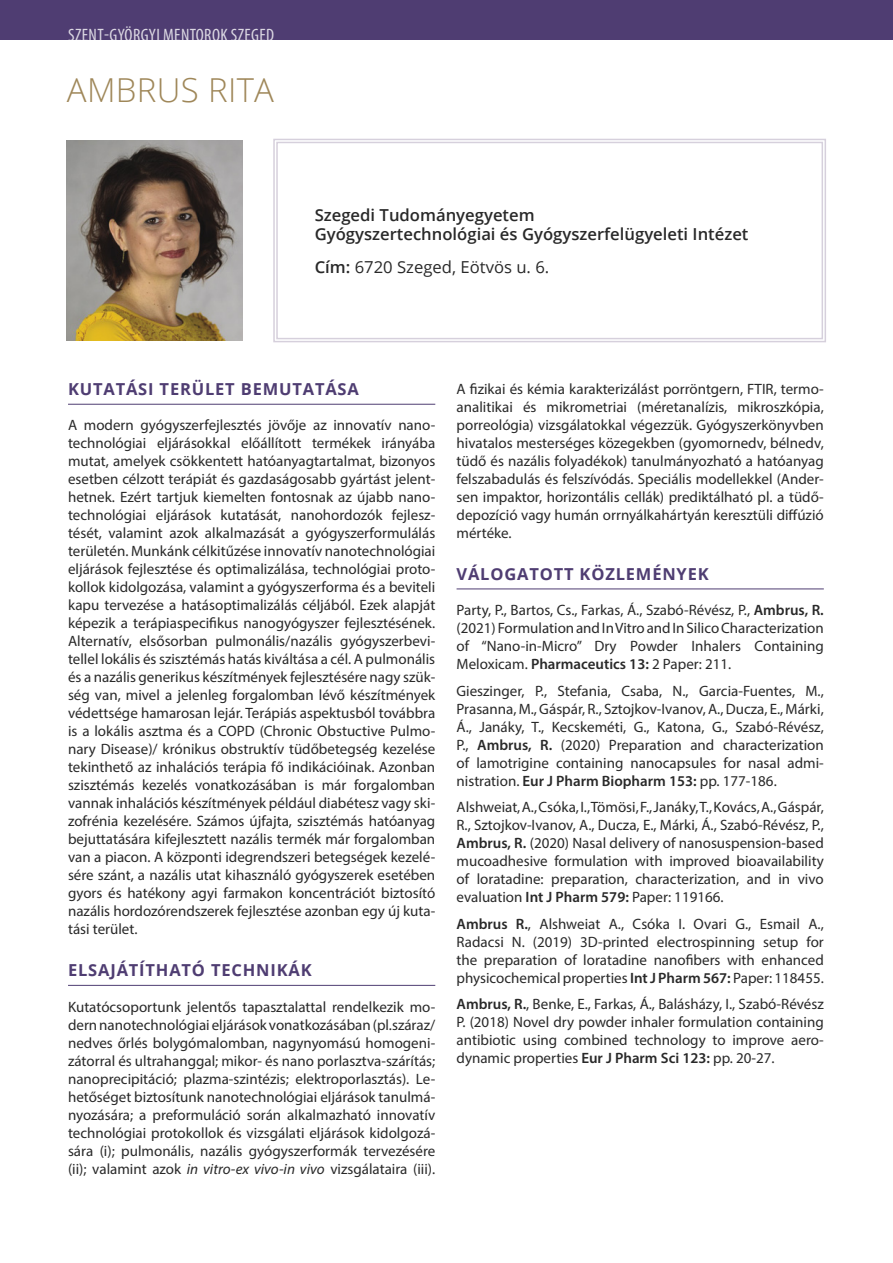
<style>
.page{position:relative;width:893px;height:1263px;background:#fff}
.page>*{position:absolute;margin:0;border:0;box-sizing:border-box;transform-origin:0 0}
.Név_M{font:300 33px "Open Sans";letter-spacing:.01em;color:#9f8759}
.t1{font:condensed 18px "Myriad Pro";letter-spacing:.02em;color:#fff}
.Affiliáció1_M{font:600 16.5px/19.8px "Open Sans";color:#292929}
.alcím1_M{font:700 16.5px "Open Sans";letter-spacing:.05em;color:#4f3d72}
.Affiliáció2_M{font:16.5px "Open Sans";color:#292929}
.body1_M{font:15px/18px "Myriad Pro";color:#292929;text-align:justify}
.Közlemények_M{font:15px/18px "Myriad Pro";color:#292929;text-align:justify}
.s1{font-weight:600}
.s2{font-style:italic}
</style>
<div class="page">
<div style="left:0;top:0;width:893px;height:40px;background:#4f3d72"></div>
<svg style="left:273px;top:138px;width:553px;height:205px"></svg>
<div style="left:276px;top:142px;width:547px;height:197px;border:1px solid #d6d0dc"></div>
<img style="left:67px;top:141px;width:176px;height:199px">
<hr style="left:68px;top:404px;width:367px;height:1px;background:#4f3d72">
<hr style="left:68px;top:985px;width:367px;height:1px;background:#4f3d72">
<hr style="left:457px;top:588px;width:367px;height:1px;background:#4f3d72">
<p class="t1" style="left:68px;top:24px;width:207px">SZENT-GYÖRGYI MENTOROK SZEGED</p>
<p class="Név_M" style="left:67px;top:67px;width:209px">AMBRUS RITA</p>
<p class="Affiliáció1_M" style="left:315px;top:204px;width:435px">Szegedi Tudományegyetem<br>Gyógyszertechnológiai és Gyógyszerfelügyeleti Intézet</p>
<p class="Affiliáció2_M" style="left:315px;top:256px;width:236px"><span class="s1">Cím:</span> 6720 Szeged, Eötvös u. 6.</p>
<p class="alcím1_M" style="left:68px;top:378px;width:292px">KUTATÁSI TERÜLET BEMUTATÁSA</p>
<p class="body1_M" style="left:68px;top:416px;width:369px">A modern gyógyszerfejlesztés jövője az innovatív nano&shy;technológiai eljárásokkal előállított termékek irányába mutat, amelyek csökkentett hatóanyagtartalmat, bizonyos esetben célzott terápiát és gazdaságosabb gyártást jelent&shy;hetnek. Ezért tartjuk kiemelten fontosnak az újabb nano&shy;technológiai eljárások kutatását, nanohordozók fejlesz&shy;tését, valamint azok alkalmazását a gyógyszerformulálás területén. Munkánk célkitűzése innovatív nanotechnológiai eljárások fejlesztése és optimalizálása, technológiai proto&shy;kollok kidolgozása, valamint a gyógyszerforma és a beviteli kapu tervezése a hatásoptimalizálás céljából. Ezek alapját képezik a terápiaspecifikus nanogyógyszer fejlesztésének.<br>Alternatív, elsősorban pulmonális/nazális gyógyszerbevi&shy;tellel lokális és szisztémás hatás kiváltása a cél. A pulmonális és a nazális generikus készítmények fejlesztésére nagy szük&shy;ség van, mivel a jelenleg forgalomban lévő készítmények védettsége hamarosan lejár. Terápiás aspektusból továbbra is a lokális asztma és a COPD (Chronic Obstuctive Pulmo&shy;nary Disease)/ krónikus obstruktív tüdőbetegség kezelése tekinthető az inhalációs terápia fő indikációinak. Azonban szisztémás kezelés vonatkozásában is már forgalomban vannak inhalációs készítmények például diabétesz vagy ski&shy;zofrénia kezelésére. Számos újfajta, szisztémás hatóanyag bejuttatására kifejlesztett nazális termék már forgalomban van a piacon. A központi idegrendszeri betegségek kezelé&shy;sére szánt, a nazális utat kihasználó gyógyszerek esetében gyors és hatékony agyi farmakon koncentrációt biztosító nazális hordozórendszerek fejlesztése azonban egy új kuta&shy;tási terület.</p>
<p class="alcím1_M" style="left:68px;top:959px;width:245px">ELSAJÁTÍTHATÓ TECHNIKÁK</p>
<p class="body1_M" style="left:68px;top:997px;width:369px">Kutatócsoportunk jelentős tapasztalattal rendelkezik mo&shy;dern nanotechnológiai eljárások vonatkozásában (pl.száraz/ nedves őrlés bolygómalomban, nagynyomású homogeni&shy;zátorral és ultrahanggal; mikor- és nano porlasztva-szárítás; nanoprecipitáció; plazma-szintézis; elektroporlasztás). Le&shy;hetőséget biztosítunk nanotechnológiai eljárások tanulmá&shy;nyozására; a preformuláció során alkalmazható innovatív technológiai protokollok és vizsgálati eljárások kidolgozá&shy;sára (i); pulmonális, nazális gyógyszerformák tervezésére (ii); valamint azok <span class="s2">in vitro-ex vivo-in vivo</span> vizsgálataira (iii).</p>
<p class="body1_M" style="left:457px;top:380px;width:369px">A fizikai és kémia karakterizálást porröntgern, FTIR, termo&shy;analitikai és mikrometriai (méretanalízis, mikroszkópia, porreológia) vizsgálatokkal végezzük. Gyógyszerkönyvben hivatalos mesterséges közegekben (gyomornedv, bélnedv, tüdő és nazális folyadékok) tanulmányozható a hatóanyag felszabadulás és felszívódás. Speciális modellekkel (Ander&shy;sen impaktor, horizontális cellák) prediktálható pl. a tüdő&shy;depozíció vagy humán orrnyálkahártyán keresztüli diffúzió mértéke.</p>
<p class="alcím1_M" style="left:457px;top:562px;width:254px">VÁLOGATOTT KÖZLEMÉNYEK</p>
<p class="Közlemények_M" style="left:457px;top:601px;width:369px">Party, P., Bartos, Cs., Farkas, Á., Szabó-Révész, P., <span class="s1">Ambrus, R. </span>(2021) Formulation and In Vitro and In Silico Characterization of “Nano-in-Micro” Dry Powder Inhalers Containing Meloxicam. <span class="s1">Pharmaceutics 13:</span> 2 Paper: 211.</p>
<p class="Közlemények_M" style="left:457px;top:681px;width:369px">Gieszinger, P., Stefania, Csaba, N., Garcia-Fuentes, M., Prasanna, M., Gáspár, R., Sztojkov-Ivanov, A., Ducza, E., Márki, Á., Janáky, T., Kecskeméti, G., Katona, G., Szabó-Révész, P., <span class="s1">Ambrus, R.</span> (2020) Preparation and characterization of lamotrigine containing nanocapsules for nasal admi&shy;nistration. <span class="s1">Eur J Pharm Biopharm 153:</span> pp. 177-186.</p>
<p class="Közlemények_M" style="left:457px;top:798px;width:369px">Alshweiat, A., Csóka, I., Tömösi, F., Janáky, T., Kovács, A., Gáspár, R., Sztojkov-Ivanov, A., Ducza, E., Márki, Á., Szabó-Révész, P., <span class="s1">Ambrus, R.</span> (2020) Nasal delivery of nanosuspension-based mucoadhesive formulation with improved bioavailability of loratadine: preparation, characterization, and in vivo evaluation <span class="s1">Int J Pharm 579:</span> Paper: 119166.</p>
<p class="Közlemények_M" style="left:457px;top:914px;width:369px"><span class="s1">Ambrus R.</span>, Alshweiat A., Csóka I. Ovari G., Esmail A., Radacsi N. (2019) 3D-printed electrospinning setup for the preparation of loratadine nanofibers with enhanced physicochemical properties <span class="s1">Int J Pharm 567:</span> Paper: 118455.</p>
<p class="Közlemények_M" style="left:457px;top:995px;width:369px"><span class="s1">Ambrus, R.</span>, Benke, E., Farkas, Á., Balásházy, I., Szabó-Révész P. (2018) Novel dry powder inhaler formulation containing antibiotic using combined technology to improve aero&shy;dynamic properties <span class="s1">Eur J Pharm Sci 123:</span> pp. 20-27.</p>
</div>
